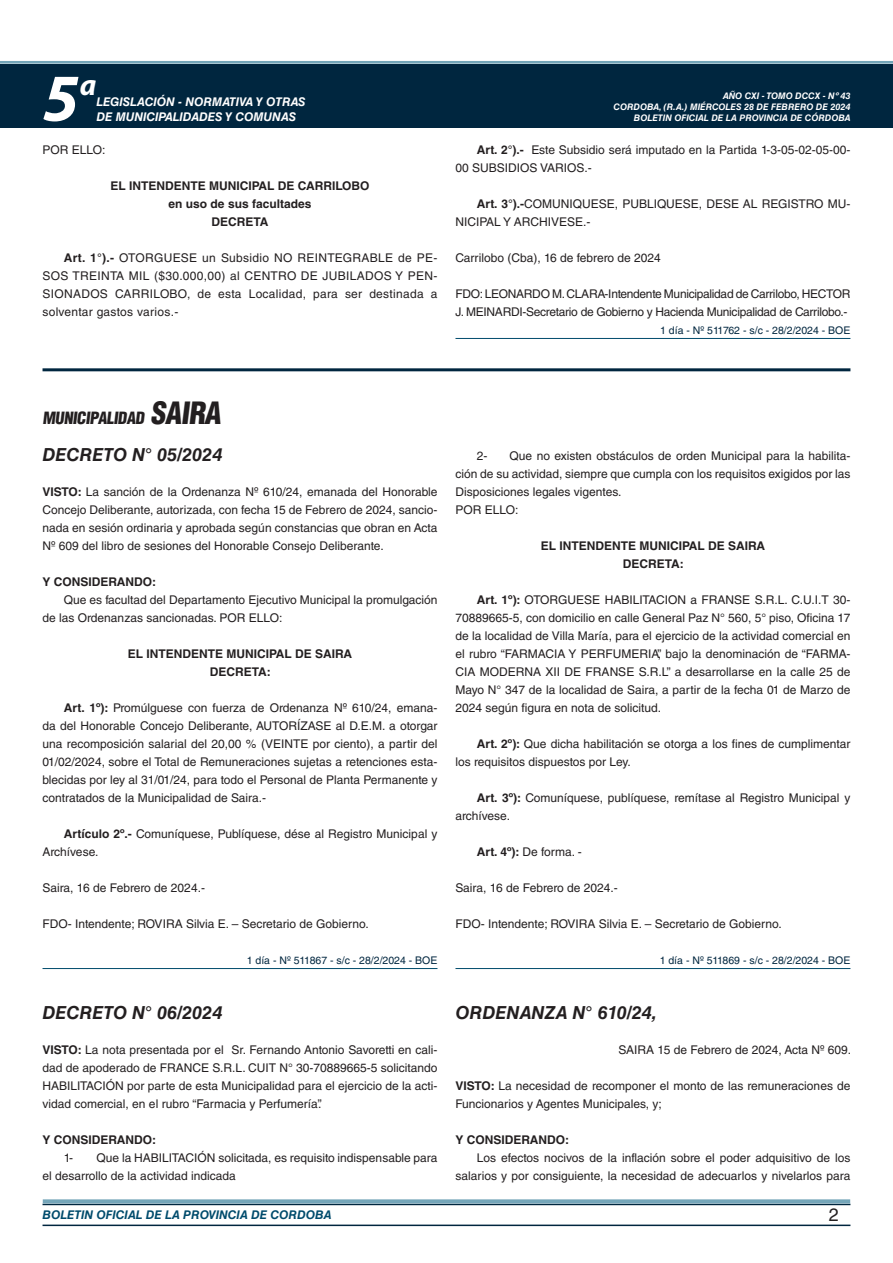
<style>
.page{position:relative;width:893px;height:1263px;background:#fff}
.page>*{position:absolute;margin:0;border:0;box-sizing:border-box;transform-origin:0 0}
.t1{font:italic 700 67.5px "Myriad Pro";color:#fff}
.t2{font:italic 700 30px "Myriad Pro";color:#fff}
.NOMBRE_DE_MINISTERIO{font:italic 700 18px "Helvetica LT Std";color:#231f20}
.t3{font:18px "Helvetica LT Std";color:#231f20}
.BASE{font:900 condensed 16.5px "Helvetica LT Std";color:#231f20}
.TEXTO_BASE{font:12px/18px "Helvetica LT Std";color:#231f20}
.RESUELVE{font:700 12px "Helvetica LT Std";color:#231f20}
.TEXTO_BASE-2{font:12px/18px "Helvetica LT Std";letter-spacing:-.025em;color:#231f20}
.t4{font:italic 700 12px "Helvetica LT Std";color:#fff}
.TEXTO_BASE-3{font:700 12px "Helvetica LT Std";color:#231f20}
.t5{font:italic 700 12px "Helvetica LT Std";color:#004b6c}
.FECHA{font:12px "Helvetica LT Std";color:#231f20}
.FECHA_DE_VENCIMIENTO{font:10.5px "Helvetica LT Std";color:#00263f}
.t6{font:italic 700 9px/10.8px "Helvetica LT Std";color:#fff;text-align:right}
.s1{font-weight:700}
.s2{font-size:30px}
</style>
<div class="page">
<div style="left:0;top:61px;width:893px;height:6px;background:#fff;opacity:.75"></div>
<div style="left:0;top:64px;width:893px;height:64px;background:#00263f"></div>
<hr style="left:43px;top:1224px;width:807px;height:2px;background:#00263f">
<div style="left:42px;top:1198px;width:809px;height:8px;background:#fff;opacity:.75"></div>
<hr style="left:455px;top:338px;width:395px;height:1px;background:#004b6c">
<hr style="left:43px;top:368px;width:807px;height:3px;background:#00263f">
<hr style="left:43px;top:968px;width:394px;height:1px;background:#004b6c">
<hr style="left:455px;top:968px;width:395px;height:1px;background:#004b6c">
<h1 class="t1" style="left:43px;top:54px;width:38px">5</h1>
<h2 class="t2" style="left:80px;top:66px;width:18px">a</h2>
<p class="t4" style="left:96px;top:95px;width:211px">LEGISLACIÓN - NORMATIVA Y OTRAS</p>
<p class="t4" style="left:96px;top:109px;width:201px">DE MUNICIPALIDADES Y COMUNAS</p>
<p class="TEXTO_BASE" style="left:43px;top:141px;width:64px">POR ELLO:</p>
<p class="RESUELVE" style="left:110px;top:178px;width:261px">EL INTENDENTE MUNICIPAL DE CARRILOBO</p>
<p class="RESUELVE" style="left:169px;top:196px;width:144px">en uso de sus facultades</p>
<p class="RESUELVE" style="left:212px;top:214px;width:58px">DECRETA</p>
<p class="TEXTO_BASE" style="left:43px;top:249px;width:396px;text-align:justify;text-indent:21px"><span class="s1">Art. 1°).-</span> OTORGUESE un Subsidio NO REINTEGRABLE de PE-SOS TREINTA MIL ($30.000,00) al CENTRO DE JUBILADOS Y PEN-SIONADOS CARRILOBO, de esta Localidad, para ser destinada a solventar gastos varios.-</p>
<p class="t6" style="left:614px;top:91px;width:238px">AÑO CXI - TOMO DCCX - Nº 43<br>CORDOBA, (R.A.) MIÉRCOLES 28 DE FEBRERO DE 2024<br>BOLETIN OFICIAL DE LA PROVINCIA DE CÓRDOBA</p>
<p class="TEXTO_BASE" style="left:455px;top:141px;width:396px;text-indent:21px"><span class="s1">Art. 2°).-</span> Este Subsidio será imputado en la Partida 1-3-05-02-05-00-<br>00 SUBSIDIOS VARIOS.-</p>
<p class="TEXTO_BASE" style="left:455px;top:195px;width:396px;text-indent:21px"><span class="s1">Art. 3°).-</span>COMUNIQUESE, PUBLIQUESE, DESE AL REGISTRO MU-<br>NICIPAL Y ARCHIVESE.-</p>
<p class="TEXTO_BASE" style="left:455px;top:249px;width:207px">Carrilobo (Cba), 16 de febrero de 2024</p>
<p class="TEXTO_BASE-2" style="left:455px;top:285px;width:396px">FDO: LEONARDO M. CLARA-Intendente Municipalidad de Carrilobo, HECTOR<br>J. MEINARDI-Secretario de Gobierno y Hacienda Municipalidad de Carrilobo.-</p>
<p class="FECHA_DE_VENCIMIENTO" style="left:660px;top:324px;width:192px">1 día - Nº 511762 - s/c - 28/2/2024 - BOE</p>
<p class="BASE" style="left:43px;top:407px;width:185px">MUNICIPALIDAD <span class="s2">SAIRA</span></p>
<p class="NOMBRE_DE_MINISTERIO" style="left:43px;top:444px;width:181px">DECRETO N° 05/2024</p>
<p class="TEXTO_BASE" style="left:43px;top:483px;width:396px;text-align:justify"><span class="s1">VISTO:</span> La sanción de la Ordenanza Nº 610/24, emanada del Honorable Concejo Deliberante, autorizada, con fecha 15 de Febrero de 2024, sancio&shy;nada en sesión ordinaria y aprobada según constancias que obran en Acta Nº 609 del libro de sesiones del Honorable Consejo Deliberante.</p>
<p class="TEXTO_BASE-3" style="left:43px;top:574px;width:115px">Y CONSIDERANDO:</p>
<p class="TEXTO_BASE" style="left:43px;top:591px;width:396px;text-indent:21px">Que es facultad del Departamento Ejecutivo Municipal la promulgación de las Ordenanzas sancionadas. POR ELLO:</p>
<p class="RESUELVE" style="left:128px;top:646px;width:226px">EL INTENDENTE MUNICIPAL DE SAIRA</p>
<p class="RESUELVE" style="left:210px;top:664px;width:62px">DECRETA:</p>
<p class="TEXTO_BASE" style="left:43px;top:699px;width:396px;text-align:justify;text-indent:21px"><span class="s1">Art. 1º):</span> Promúlguese con fuerza de Ordenanza Nº 610/24, emana&shy;da del Honorable Concejo Deliberante, AUTORÍZASE al D.E.M. a otorgar una recomposición salarial del 20,00 % (VEINTE por ciento), a partir del 01/02/2024, sobre el Total de Remuneraciones sujetas a retenciones esta&shy;blecidas por ley al 31/01/24, para todo el Personal de Planta Permanente y contratados de la Municipalidad de Saira.-</p>
<p class="TEXTO_BASE" style="left:43px;top:825px;width:396px;text-indent:21px"><span class="s1">Artículo 2º.-</span> Comuníquese, Publíquese, dése al Registro Municipal y<br>Archívese.</p>
<p class="TEXTO_BASE" style="left:43px;top:879px;width:164px">Saira, 16 de Febrero de 2024.-</p>
<p class="TEXTO_BASE" style="left:43px;top:915px;width:328px">FDO- Intendente; ROVIRA Silvia E. – Secretario de Gobierno.</p>
<p class="FECHA_DE_VENCIMIENTO" style="left:247px;top:954px;width:192px">1 día - Nº 511867 - s/c - 28/2/2024 - BOE</p>
<p class="NOMBRE_DE_MINISTERIO" style="left:43px;top:1002px;width:181px">DECRETO N° 06/2024</p>
<p class="TEXTO_BASE" style="left:43px;top:1041px;width:396px;text-align:justify"><span class="s1">VISTO:</span> La nota presentada por el Sr. Fernando Antonio Savoretti en cali&shy;dad de apoderado de FRANCE S.R.L. CUIT N° 30-70889665-5 solicitando HABILITACIÓN por parte de esta Municipalidad para el ejercicio de la acti&shy;vidad comercial, en el rubro “Farmacia y Perfumería”.</p>
<p class="TEXTO_BASE-3" style="left:43px;top:1132px;width:115px">Y CONSIDERANDO:</p>
<p class="TEXTO_BASE" style="left:64px;top:1149px;width:11px">1-</p>
<p class="TEXTO_BASE" style="left:43px;top:1149px;width:396px;text-indent:54px">Que la HABILITACIÓN solicitada, es requisito indispensable para el desarrollo de la actividad indicada</p>
<p class="TEXTO_BASE" style="left:455px;top:447px;width:396px;text-align:justify;text-indent:54px">Que no existen obstáculos de orden Municipal para la habilita&shy;ción de su actividad, siempre que cumpla con los requisitos exigidos por las Disposiciones legales vigentes.</p>
<p class="TEXTO_BASE" style="left:455px;top:501px;width:64px">POR ELLO:</p>
<p class="RESUELVE" style="left:541px;top:538px;width:226px">EL INTENDENTE MUNICIPAL DE SAIRA</p>
<p class="RESUELVE" style="left:623px;top:556px;width:62px">DECRETA:</p>
<p class="TEXTO_BASE" style="left:455px;top:591px;width:396px;text-align:justify;text-indent:21px"><span class="s1">Art. 1º):</span> OTORGUESE HABILITACION a FRANSE S.R.L. C.U.I.T 30- 70889665-5, con domicilio en calle General Paz N° 560, 5° piso, Oficina 17 de la localidad de Villa María, para el ejercicio de la actividad comercial en el rubro “FARMACIA Y PERFUMERIA”, bajo la denominación de “FARMA-CIA MODERNA XII DE FRANSE S.R.L” a desarrollarse en la calle 25 de Mayo N° 347 de la localidad de Saira, a partir de la fecha 01 de Marzo de 2024 según figura en nota de solicitud.</p>
<p class="TEXTO_BASE" style="left:455px;top:735px;width:396px;text-indent:21px"><span class="s1">Art. 2º):</span> Que dicha habilitación se otorga a los fines de cumplimentar los requisitos dispuestos por Ley.</p>
<p class="TEXTO_BASE" style="left:455px;top:789px;width:396px;text-indent:21px"><span class="s1">Art. 3º):</span> Comuníquese, publíquese, remítase al Registro Municipal y archívese.</p>
<p class="TEXTO_BASE" style="left:477px;top:843px;width:106px"><span class="s1">Art. 4º):</span> De forma. -</p>
<p class="TEXTO_BASE" style="left:455px;top:879px;width:164px">Saira, 16 de Febrero de 2024.-</p>
<p class="TEXTO_BASE" style="left:455px;top:915px;width:328px">FDO- Intendente; ROVIRA Silvia E. – Secretario de Gobierno.</p>
<p class="FECHA_DE_VENCIMIENTO" style="left:660px;top:954px;width:192px">1 día - Nº 511869 - s/c - 28/2/2024 - BOE</p>
<p class="TEXTO_BASE" style="left:477px;top:447px;width:12px">2-</p>
<p class="NOMBRE_DE_MINISTERIO" style="left:455px;top:1002px;width:203px">ORDENANZA N° 610/24,</p>
<p class="FECHA" style="left:619px;top:1043px;width:234px">SAIRA 15 de Febrero de 2024, Acta Nº 609.</p>
<p class="TEXTO_BASE" style="left:455px;top:1077px;width:396px"><span class="s1">VISTO:</span> La necesidad de recomponer el monto de las remuneraciones de<br>Funcionarios y Agentes Municipales, y;</p>
<p class="TEXTO_BASE-3" style="left:455px;top:1132px;width:115px">Y CONSIDERANDO:</p>
<p class="TEXTO_BASE" style="left:455px;top:1149px;width:396px;text-align:right">Los efectos nocivos de la inflación sobre el poder adquisitivo de los salarios y por consiguiente, la necesidad de adecuarlos y nivelarlos para</p>
<p class="t5" style="left:43px;top:1208px;width:290px">BOLETIN OFICIAL DE LA PROVINCIA DE CORDOBA</p>
<p class="t3" style="left:829px;top:1204px;width:12px">2</p>
</div>
